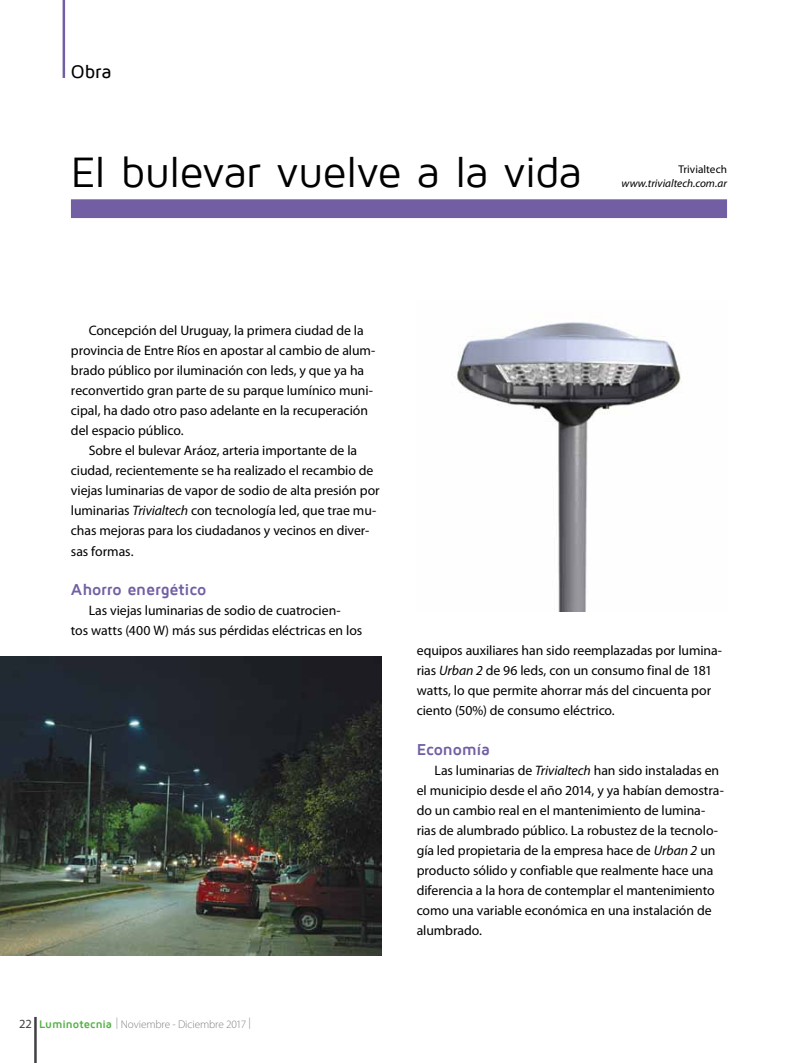
<style>
.page{position:relative;width:798px;height:1063px;background:#fff}
.page>*{position:absolute;margin:0;border:0;box-sizing:border-box;transform-origin:0 0}
.t1{font:43.75px "Maven Pro";letter-spacing:-.03em;color:#000}
.t2{font:500 18.75px "Maven Pro";color:#000}
.t3{font:700 16.25px "Maven Pro";letter-spacing:-.01em;color:#725fa3}
.t4{font:13.75px/20px "Myriad Pro";letter-spacing:-.005em;color:#000}
.t5{font:12.5px "Myriad Pro";color:#414042}
.t6{font:300 11.25px "Myriad Pro";letter-spacing:-.01em;color:#808285}
.t7{font:italic 11.25px "Myriad Pro";color:#000}
.t8{font:11.25px "Myriad Pro";letter-spacing:.005em;color:#000}
.s1{font-style:italic}
.s2{font-family:"Maven Pro";font-weight:700;color:#55b047}
</style>
<div class="page">
<hr style="left:34px;top:1017px;width:3px;height:46px;background:#414042">
<hr style="left:63px;top:0;width:2px;height:78px;background:#725fa3">
<div style="left:71px;top:199px;width:655px;height:19px;background:#725fa3"></div>
<img style="left:457px;top:322px;width:225px;height:289px">
<img style="left:0;top:657px;width:381px;height:299px">
<h2 class="t2" style="left:71px;top:62px;width:42px">Obra</h2>
<h1 class="t1" style="left:71px;top:149px;width:512px">El bulevar vuelve a la vida</h1>
<p class="t8" style="left:678px;top:163px;width:50px">Trivialtech</p>
<p class="t7" style="left:621px;top:177px;width:107px">www.trivialtech.com.ar</p>
<p class="t4" style="left:71px;top:321px;width:306px;text-indent:18px">Concepción del Uruguay, la primera ciudad de la provincia de Entre Ríos en apostar al cambio de alum&shy;brado público por iluminación con leds, y que ya ha reconvertido gran parte de su parque lumínico muni&shy;cipal, ha dado otro paso adelante en la recuperación del espacio público.</p>
<p class="t4" style="left:71px;top:441px;width:310px;text-indent:18px">Sobre el bulevar Aráoz, arteria importante de la ciudad, recientemente se ha realizado el recambio de viejas luminarias de vapor de sodio de alta presión por luminarias <span class="s1">Trivialtech</span> con tecnología led, que trae mu&shy;chas mejoras para los ciudadanos y vecinos en diver&shy;sas formas.</p>
<p class="t3" style="left:71px;top:581px;width:137px">Ahorro energético</p>
<p class="t4" style="left:71px;top:601px;width:293px;text-align:center">Las viejas luminarias de sodio de cuatrocien-<br>tos watts (400 W) más sus pérdidas eléctricas en los</p>
<p class="t5" style="left:19px;top:1017px;width:14px">22</p>
<p class="t6" style="left:248px;top:1016px;width:4px">|</p>
<p class="t6" style="left:39px;top:1018px;width:209px"><span class="s2">Luminotecnia</span> | Noviembre - Diciembre 2017</p>
<p class="t4" style="left:416px;top:641px;width:307px">equipos auxiliares han sido reemplazadas por lumina&shy;rias <span class="s1">Urban 2</span> de 96 leds, con un consumo final de 181 watts, lo que permite ahorrar más del cincuenta por ciento (50%) de consumo eléctrico.</p>
<p class="t3" style="left:416px;top:741px;width:75px">Economía</p>
<p class="t4" style="left:416px;top:761px;width:308px;text-indent:18px">Las luminarias de <span class="s1">Trivialtech</span> han sido instaladas en el municipio desde el año 2014, y ya habían demostra&shy;do un cambio real en el mantenimiento de lumina&shy;rias de alumbrado público. La robustez de la tecnolo&shy;gía led propietaria de la empresa hace de <span class="s1">Urban 2</span> un producto sólido y confiable que realmente hace una diferencia a la hora de contemplar el mantenimiento como una variable económica en una instalación de alumbrado.</p>
</div>
